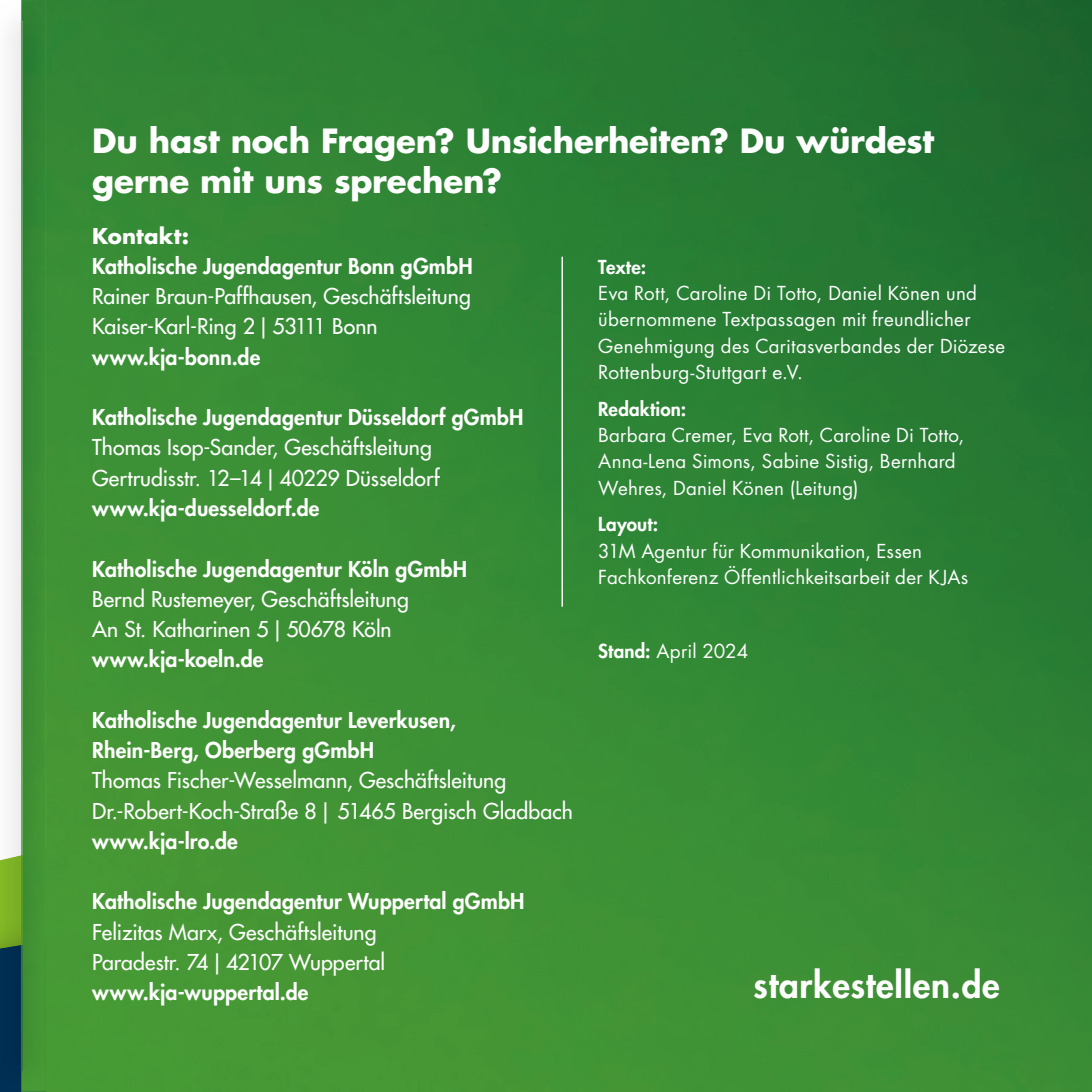
<style>
.page{position:relative;width:1092px;height:1092px;background:#fff}
.page>*{position:absolute;margin:0;border:0;box-sizing:border-box;transform-origin:0 0}
.t1{font:800 35px "Futura Std";letter-spacing:.02em;color:#fff}
.t2{font:700 32.5px/40px "Futura Std";letter-spacing:-.005em;color:#fff}
.t3{font:500 21.25px/30.2px "Futura Std";letter-spacing:.005em;color:#fff}
.t4{font:800 21.25px/30.2px "Futura Std";letter-spacing:.005em;color:#fff}
.t5{font:700 21.25px "Futura Std";letter-spacing:.01em;color:#fff}
.t6{font:18.75px/26.2px "Futura Std";letter-spacing:.015em;color:#fff}
.t7{font:800 18.75px "Futura Std";letter-spacing:.01em;color:#fff}
.s1{font-weight:800}
</style>
<div class="page">
<img style="left:1034px;top:1091px;width:57px;height:1px">
<img style="left:21px;top:0;width:1070px;height:1091px">
<hr style="left:561px;top:257px;width:2px;height:349px;background:#fff">
<img style="left:0;top:23px;width:20px;height:922px">
<img style="left:0;top:855px;width:20px;height:10px">
<div style="left:0;top:945px;width:21px;height:146px;background:#002d52"></div>
<img style="left:21px;top:1px;width:25px;height:1090px">
<hr style="left:20px;top:21px;width:1px;height:192px;background:#ececec">
<img style="left:20px;top:213px;width:1px;height:508px">
<svg style="left:20px;top:721px;width:1px;height:20px"></svg>
<img style="left:20px;top:741px;width:1px;height:114px">
<img style="left:20px;top:860px;width:1px;height:85px">
<svg style="left:20px;top:945px;width:1px;height:125px"></svg>
<img style="left:21px;top:21px;width:2px;height:1049px">
<h2 class="t2" style="left:92px;top:120px;width:843px">Du hast noch Fragen? Unsicherheiten? Du würdest gerne mit uns sprechen?</h2>
<p class="t5" style="left:92px;top:221px;width:98px">Kontakt:</p>
<p class="t4" style="left:92px;top:251px;width:382px">Katholische Jugendagentur Bonn gGmbH</p>
<p class="t3" style="left:92px;top:281px;width:380px">Rainer Braun-Paffhausen, Geschäftsleitung<br>Kaiser-Karl-Ring 2 | 53111 Bonn</p>
<p class="t4" style="left:92px;top:341px;width:170px">www.kja-bonn.de</p>
<p class="t4" style="left:92px;top:402px;width:433px">Katholische Jugendagentur Düsseldorf gGmbH</p>
<p class="t3" style="left:92px;top:432px;width:349px">Thomas Isop-Sander, Geschäftsleitung<br>Gertrudisstr. 12–14 | 40229 Düsseldorf</p>
<p class="t4" style="left:92px;top:493px;width:229px">www.kja-duesseldorf.de</p>
<p class="t4" style="left:92px;top:553px;width:376px">Katholische Jugendagentur Köln gGmbH</p>
<p class="t3" style="left:92px;top:584px;width:318px">Bernd Rustemeyer, Geschäftsleitung<br>An St. Katharinen 5 | 50678 Köln</p>
<p class="t4" style="left:92px;top:644px;width:173px">www.kja-koeln.de</p>
<p class="t4" style="left:92px;top:705px;width:365px">Katholische Jugendagentur Leverkusen,<br>Rhein-Berg, Oberberg gGmbH</p>
<p class="t3" style="left:92px;top:765px;width:482px">Thomas Fischer-Wesselmann, Geschäftsleitung<br>Dr.-Robert-Koch-Straße 8 | 51465 Bergisch Gladbach</p>
<p class="t4" style="left:92px;top:826px;width:147px">www.kja-lro.de</p>
<p class="t4" style="left:92px;top:886px;width:434px">Katholische Jugendagentur Wuppertal gGmbH</p>
<p class="t3" style="left:92px;top:916px;width:294px">Felizitas Marx, Geschäftsleitung<br>Paradestr. 74 | 42107 Wuppertal</p>
<p class="t4" style="left:92px;top:977px;width:218px">www.kja-wuppertal.de</p>
<p class="t7" style="left:598px;top:255px;width:49px">Texte:</p>
<p class="t6" style="left:598px;top:280px;width:408px">Eva Rott, Caroline Di Totto, Daniel Könen und übernommene Textpassagen mit freundlicher Genehmigung des Caritasverbandes der Diözese Rottenburg-Stuttgart e.V.</p>
<p class="t7" style="left:598px;top:397px;width:89px">Redaktion:</p>
<p class="t6" style="left:598px;top:422px;width:367px">Barbara Cremer, Eva Rott, Caroline Di Totto,<br>Anna-Lena Simons, Sabine Sistig, Bernhard<br>Wehres, Daniel Könen (Leitung)</p>
<p class="t7" style="left:598px;top:512px;width:61px">Layout:</p>
<p class="t6" style="left:598px;top:538px;width:371px">31M Agentur für Kommunikation, Essen<br>Fachkonferenz Öffentlichkeitsarbeit der KJAs</p>
<p class="t6" style="left:598px;top:638px;width:151px"><span class="s1">Stand:</span> April 2024</p>
<h1 class="t1" style="left:753px;top:963px;width:248px">starkestellen.de</h1>
</div>
